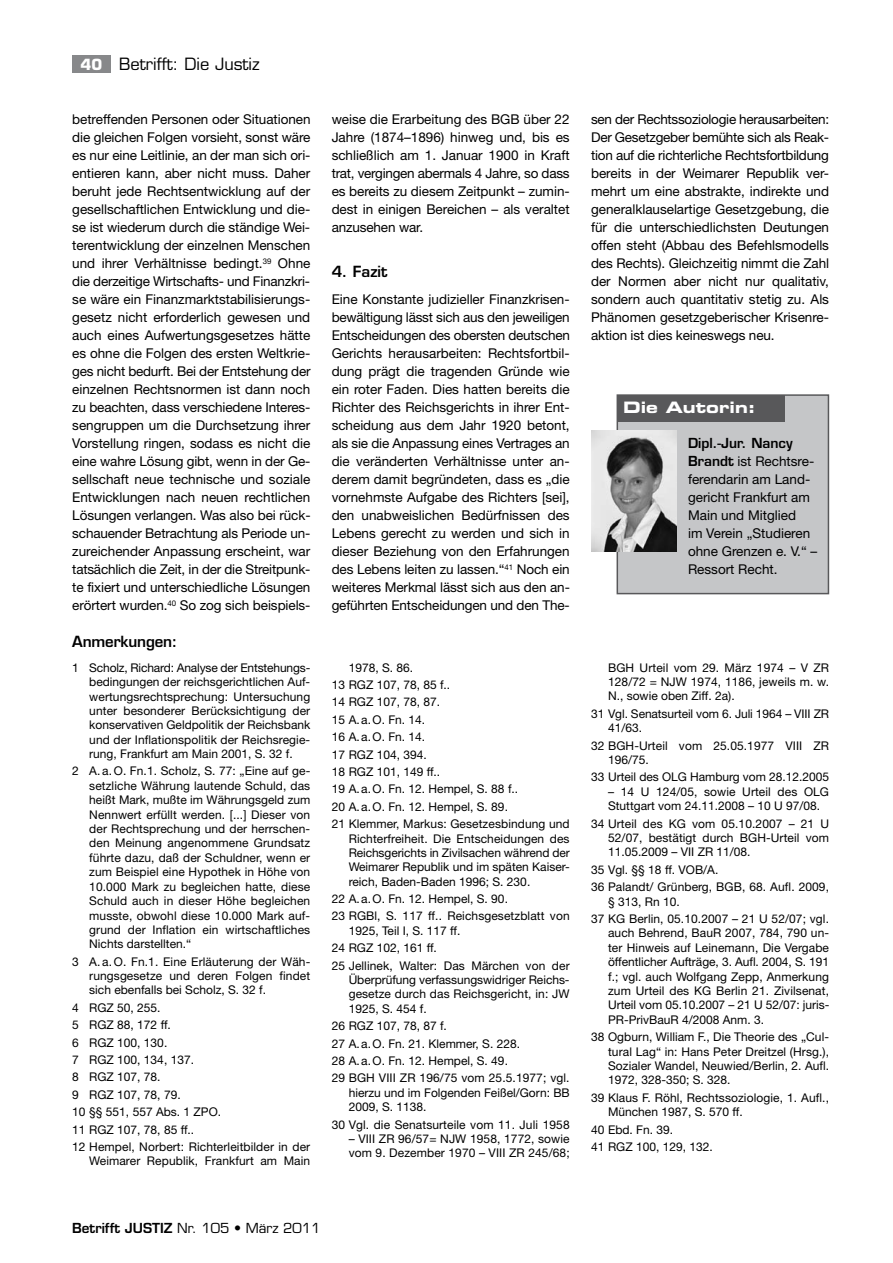
<style>
.page{position:relative;width:893px;height:1263px;background:#fff}
.page>*{position:absolute;margin:0;border:0;box-sizing:border-box;transform-origin:0 0}
.t1{font:16.5px "Eurostile";color:#000}
.t2{font:15.75px "Eurostile Bold Extended Two";color:#fff}
.t3{font:600 15px "Eurostile";letter-spacing:-.01em;color:#000}
.t4{font:700 15px "Eurostile";color:#fff}
.t5{font:13.5px/18px "Helvetica Neue";letter-spacing:-.005em;color:#000;text-align:justify}
.t6{font:13.5px "Eurostile";color:#000}
.t7{font:600 13.5px "Eurostile";color:#000}
.t8{font:12px/14.4px "Helvetica Neue";color:#000}
.s1{font-family:"Eurostile";font-weight:600}
.s2{font-weight:600}
</style>
<div class="page">
<div style="left:72px;top:55px;width:39px;height:17px;background:#87888a"></div>
<div style="left:617px;top:394px;width:212px;height:200px;background:#c5c6c8;border:2px solid #58585a"></div>
<div style="left:617px;top:395px;width:168px;height:26px;background:#58585a"></div>
<img style="left:591px;top:430px;width:85px;height:121px">
<p class="t4" style="left:81px;top:55px;width:23px">40</p>
<h1 class="t1" style="left:119px;top:54px;width:142px">Betrifft: Die Justiz</h1>
<p class="t5" style="left:72px;top:110px;width:240px">betreffenden Personen oder Situationen die gleichen Folgen vorsieht, sonst wäre es nur eine Leitlinie, an der man sich ori&shy;entieren kann, aber nicht muss. Daher beruht jede Rechtsentwicklung auf der gesellschaftlichen Entwicklung und die&shy;se ist wiederum durch die ständige Wei&shy;terentwicklung der einzelnen Menschen und ihrer Verhältnisse bedingt.<sup>39</sup> Ohne die derzeitige Wirtschafts- und Finanzkri&shy;se wäre ein Finanzmarktstabilisierungs&shy;gesetz nicht erforderlich gewesen und auch eines Aufwertungsgesetzes hätte es ohne die Folgen des ersten Weltkrie&shy;ges nicht bedurft. Bei der Entstehung der einzelnen Rechtsnormen ist dann noch zu beachten, dass verschiedene Interes&shy;sengruppen um die Durchsetzung ihrer Vorstellung ringen, sodass es nicht die eine wahre Lösung gibt, wenn in der Ge&shy;sellschaft neue technische und soziale Entwicklungen nach neuen rechtlichen Lösungen verlangen. Was also bei rück&shy;schauender Betrachtung als Periode un&shy;zureichender Anpassung erscheint, war tatsächlich die Zeit, in der die Streitpunk&shy;te fixiert und unterschiedliche Lösungen erörtert wurden.<sup>40</sup> So zog sich beispiels-</p>
<p class="t5" style="left:332px;top:110px;width:240px">weise die Erarbeitung des BGB über 22<br>Jahre (1874–1896) hinweg und, bis es schließlich am 1. Januar 1900 in Kraft trat, vergingen abermals 4 Jahre, so dass es bereits zu diesem Zeitpunkt – zumin&shy;dest in einigen Bereichen – als veraltet anzusehen war.</p>
<p class="t3" style="left:332px;top:262px;width:57px">4. Fazit</p>
<p class="t5" style="left:332px;top:290px;width:240px">Eine Konstante judizieller Finanzkrisen&shy;bewältigung lässt sich aus den jeweiligen Entscheidungen des obersten deutschen Gerichts herausarbeiten: Rechtsfortbil&shy;dung prägt die tragenden Gründe wie ein roter Faden. Dies hatten bereits die Richter des Reichsgerichts in ihrer Ent&shy;scheidung aus dem Jahr 1920 betont, als sie die Anpassung eines Vertrages an die veränderten Verhältnisse unter an&shy;derem damit begründeten, dass es „die vornehmste Aufgabe des Richters [sei], den unabweislichen Bedürfnissen des Lebens gerecht zu werden und sich in dieser Beziehung von den Erfahrungen des Lebens leiten zu lassen.“<sup>41</sup> Noch ein weiteres Merkmal lässt sich aus den an&shy;geführten Entscheidungen und den The-</p>
<p class="t3" style="left:72px;top:632px;width:107px">Anmerkungen:</p>
<p class="t8" style="left:89px;top:660px;width:223px;text-align:justify;text-indent:-17px">1 Scholz, Richard: Analyse der Entstehungs&shy;bedingungen der reichsgerichtlichen Auf&shy;wertungsrechtsprechung: Untersuchung unter besonderer Berücksichtigung der konservativen Geldpolitik der Reichsbank und der Inflationspolitik der Reichsregie&shy;rung, Frankfurt am Main 2001, S. 32 f.</p>
<p class="t8" style="left:89px;top:764px;width:223px;text-align:justify;text-indent:-17px">2 A. a.O. Fn.1. Scholz, S. 77: „Eine auf ge&shy;setzliche Währung lautende Schuld, das heißt Mark, mußte im Währungsgeld zum Nennwert erfüllt werden. [...] Dieser von der Rechtsprechung und der herrschen&shy;den Meinung angenommene Grundsatz führte dazu, daß der Schuldner, wenn er zum Beispiel eine Hypothek in Höhe von 10.000 Mark zu begleichen hatte, diese Schuld auch in dieser Höhe begleichen musste, obwohl diese 10.000 Mark auf&shy;grund der Inflation ein wirtschaftliches Nichts darstellten.“</p>
<p class="t8" style="left:89px;top:954px;width:223px;text-align:justify;text-indent:-17px">3 A. a.O. Fn.1. Eine Erläuterung der Wäh&shy;rungsgesetze und deren Folgen findet sich ebenfalls bei Scholz, S. 32 f.</p>
<p class="t8" style="left:72px;top:999px;width:239px;line-height:17.4px">4 RGZ 50, 255.<br>5 RGZ 88, 172 ff.<br>6 RGZ 100, 130.<br>7 RGZ 100, 134, 137.<br>8 RGZ 107, 78.<br>9 RGZ 107, 78, 79.<br>10 §§ 551, 557 Abs. 1 ZPO.<br>11 RGZ 107, 78, 85 ff..<br>12 Hempel, Norbert: Richterleitbilder in der</p>
<p class="t8" style="left:89px;top:1154px;width:222px">Weimarer Republik, Frankfurt am Main</p>
<p class="t8" style="left:332px;top:658px;width:239px;line-height:17.4px;text-indent:17px">1978, S. 86.<br>13 RGZ 107, 78, 85 f..<br>14 RGZ 107, 78, 87.<br>15 A.a.O. Fn. 14.<br>16 A.a.O. Fn. 14.<br>17 RGZ 104, 394.<br>18 RGZ 101, 149 ff..<br>19 A.a.O. Fn. 12. Hempel, S. 88 f..<br>20 A.a.O. Fn. 12. Hempel, S. 89.<br>21 Klemmer, Markus: Gesetzesbindung und</p>
<p class="t8" style="left:349px;top:831px;width:223px;text-align:justify">Richterfreiheit. Die Entscheidungen des Reichsgerichts in Zivilsachen während der Weimarer Republik und im späten Kaiser&shy;reich, Baden-Baden 1996; S. 230.</p>
<p class="t8" style="left:332px;top:890px;width:239px;line-height:17.4px">22 A.a.O. Fn. 12. Hempel, S. 90.<br>23 RGBl, S. 117 ff.. Reichsgesetzblatt von</p>
<p class="t8" style="left:332px;top:922px;width:239px;line-height:17.4px;text-indent:17px">1925, Teil I, S. 117 ff.<br>24 RGZ 102, 161 ff.<br>25 Jellinek, Walter: Das Märchen von der</p>
<p class="t8" style="left:349px;top:972px;width:222px;text-align:justify">Überprüfung verfassungswidriger Reichs&shy;gesetze durch das Reichsgericht, in: JW 1925, S. 454 f.</p>
<p class="t8" style="left:332px;top:1017px;width:239px;line-height:17.4px">26 RGZ 107, 78, 87 f.<br>27 A.a.O. Fn. 21. Klemmer, S. 228.<br>28 A.a.O. Fn. 12. Hempel, S. 49.<br>29 BGH VIII ZR 196/75 vom 25.5.1977; vgl.</p>
<p class="t8" style="left:349px;top:1085px;width:223px">hierzu und im Folgenden Feißel/Gorn: BB<br>2009, S. 1138.</p>
<p class="t8" style="left:332px;top:1117px;width:239px">30 Vgl. die Senatsurteile vom 11. Juli 1958</p>
<p class="t8" style="left:349px;top:1131px;width:223px">– VIII ZR 96/57= NJW 1958, 1772, sowie vom 9. Dezember 1970 – VIII ZR 245/68;</p>
<p class="t5" style="left:591px;top:110px;width:240px">sen der Rechtssoziologie herausarbeiten:<br>Der Gesetzgeber bemühte sich als Reak&shy;tion auf die richterliche Rechtsfortbildung bereits in der Weimarer Republik ver&shy;mehrt um eine abstrakte, indirekte und generalklauselartige Gesetzgebung, die für die unterschiedlichsten Deutungen offen steht (Abbau des Befehlsmodells des Rechts). Gleichzeitig nimmt die Zahl der Normen aber nicht nur qualitativ, sondern auch quantitativ stetig zu. Als Phänomen gesetzgeberischer Krisenre&shy;aktion ist dies keineswegs neu.</p>
<h2 class="t2" style="left:623px;top:397px;width:134px">Die Autorin:</h2>
<p class="t7" style="left:688px;top:435px;width:106px">Dipl.-Jur. Nancy</p>
<p class="t5" style="left:688px;top:452px;width:131px;text-align:left"><span class="s1">Brandt</span> ist Rechtsre&shy;ferendarin am Land&shy;gericht Frankfurt am<br>Main und Mitglied<br>im Verein „Studieren ohne Grenzen e. V.“ –<br>Ressort Recht.</p>
<p class="t8" style="left:608px;top:660px;width:223px;text-align:justify">BGH Urteil vom 29. März 1974 – V ZR 128/72 = NJW 1974, 1186, jeweils m. w.<br>N., sowie oben Ziff. 2a).</p>
<p class="t8" style="left:608px;top:706px;width:223px;text-indent:-17px">31 Vgl. Senatsurteil vom 6. Juli 1964 – VIII ZR<br>41/63.</p>
<p class="t8" style="left:608px;top:738px;width:223px;text-indent:-17px">32 BGH-Urteil vom 25.05.1977 VIII ZR<br>196/75.</p>
<p class="t8" style="left:591px;top:770px;width:239px">33 Urteil des OLG Hamburg vom 28.12.2005</p>
<p class="t8" style="left:608px;top:784px;width:223px">– 14 U 124/05, sowie Urteil des OLG<br>Stuttgart vom 24.11.2008 – 10 U 97/08.</p>
<p class="t8" style="left:608px;top:816px;width:222px;text-align:justify;text-indent:-17px">34 Urteil des KG vom 05.10.2007 – 21 U 52/07, bestätigt durch BGH-Urteil vom 11.05.2009 – VII ZR 11/08.</p>
<p class="t8" style="left:591px;top:861px;width:239px;line-height:17.4px">35 Vgl. §§ 18 ff. VOB/A.<br>36 Palandt/ Grünberg, BGB, 68. Aufl. 2009,</p>
<p class="t8" style="left:591px;top:892px;width:239px;line-height:17.4px;text-indent:17px">§ 313, Rn 10.<br>37 KG Berlin, 05.10.2007 – 21 U 52/07; vgl.</p>
<p class="t8" style="left:608px;top:926px;width:223px;text-align:justify">auch Behrend, BauR 2007, 784, 790 un&shy;ter Hinweis auf Leinemann, Die Vergabe öffentlicher Aufträge, 3. Aufl. 2004, S. 191 f.; vgl. auch Wolfgang Zepp, Anmerkung zum Urteil des KG Berlin 21. Zivilsenat, Urteil vom 05.10.2007 – 21 U 52/07: juris-PR-PrivBauR 4/2008 Anm. 3.</p>
<p class="t8" style="left:608px;top:1029px;width:223px;text-align:justify;text-indent:-17px">38 Ogburn, William F., Die Theorie des „Cul&shy;tural Lag“ in: Hans Peter Dreitzel (Hrsg.), Sozialer Wandel, Neuwied/Berlin, 2. Aufl.<br>1972, 328-350; S. 328.</p>
<p class="t8" style="left:608px;top:1090px;width:222px;text-indent:-17px">39 Klaus F. Röhl, Rechtssoziologie, 1. Aufl.,<br>München 1987, S. 570 ff.</p>
<p class="t8" style="left:591px;top:1120px;width:123px;line-height:17.4px">40 Ebd. Fn. 39.<br>41 RGZ 100, 129, 132.</p>
<p class="t6" style="left:72px;top:1220px;width:250px"><span class="s2">Betrifft JUSTIZ</span> Nr. 105 • März 2011</p>
</div>
